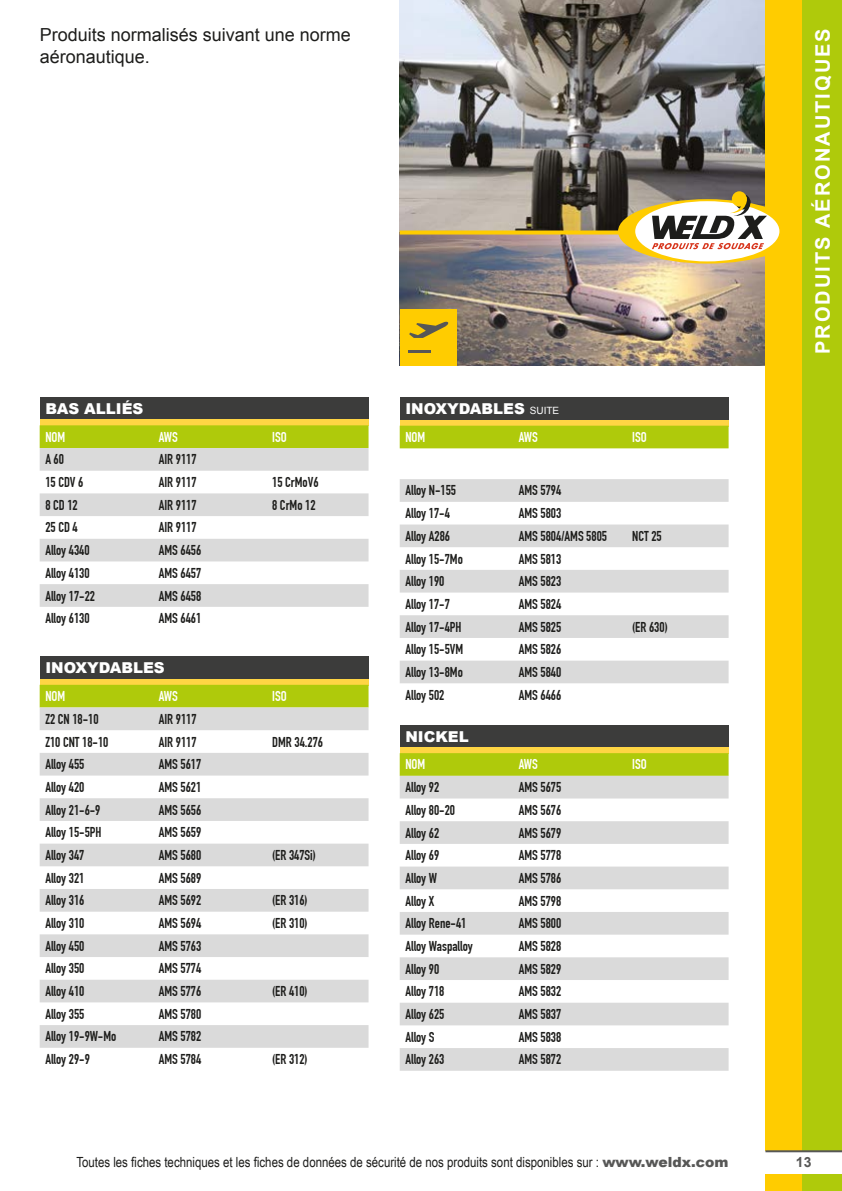
<style>
.page{position:relative;width:842px;height:1191px;background:#fff}
.page>*{position:absolute;margin:0;border:0;box-sizing:border-box;transform-origin:0 0}
.t1{font:700 20px "Arial";letter-spacing:.1em;color:#fff}
.t2{font:18px/21.6px "Arial";color:#1d1d1b}
.t3{font:900 15px "Arial";color:#fff}
.t4{font:700 14px "DIN Condensed";color:#1d1d1b}
.t5{font:14px "Arial Narrow";color:#1d1d1b}
.t6{font:700 14px "DIN Condensed";color:#fff}
.t7{font:700 14px "Arial";color:#575756}
.s1{font-weight:400;font-size:10px}
.s2{font-family:"Arial";font-weight:900;color:#575756}
</style>
<div class="page">
<img style="left:400px;top:0;width:365px;height:366px">
<div style="left:765px;top:0;width:37px;height:1191px;background:#fc0"></div>
<div style="left:802px;top:0;width:40px;height:1191px;background:#afca0b"></div>
<div style="left:765px;top:1151px;width:77px;height:23px;background:#fff"></div>
<hr style="left:765px;top:1150px;width:77px;height:2px;background:#575756">
<svg style="left:400px;top:230px;width:218px;height:4px"></svg>
<div style="left:618px;top:199px;width:179px;height:64px;background:#fc0;border-radius:50%"></div>
<div style="left:635px;top:201px;width:144px;height:60px;background:#fff;border-radius:50%"></div>
<div style="left:735px;top:194px;width:15px;height:15px;background:#282723;border-radius:50%"></div>
<div style="left:732px;top:191px;width:15px;height:16px;background:#fc0;border-radius:50%"></div>
<svg style="left:652px;top:197px;width:115px;height:53px"></svg>
<div style="left:400px;top:309px;width:56px;height:57px;background:#fc0"></div>
<svg style="left:409px;top:321px;width:40px;height:17px"></svg>
<hr style="left:408px;top:350px;width:22px;height:3px;background:#575756">
<div style="left:40px;top:397px;width:329px;height:23px;background:#3c3c3b"></div>
<div style="left:40px;top:420px;width:329px;height:6px;background:#ffd544"></div>
<div style="left:40px;top:425px;width:329px;height:23px;background:#afca0b"></div>
<svg style="left:40px;top:448px;width:329px;height:159px;fill:#dadada"></svg>
<div style="left:40px;top:656px;width:329px;height:23px;background:#3c3c3b"></div>
<div style="left:40px;top:679px;width:329px;height:6px;background:#ffd544"></div>
<div style="left:40px;top:685px;width:329px;height:22px;background:#afca0b"></div>
<svg style="left:40px;top:707px;width:329px;height:340px;fill:#dadada"></svg>
<div style="left:400px;top:725px;width:329px;height:22px;background:#3c3c3b"></div>
<div style="left:400px;top:747px;width:329px;height:6px;background:#ffd544"></div>
<svg style="left:400px;top:753px;width:329px;height:23px;background:#b0ca0e"></svg>
<svg style="left:400px;top:776px;width:329px;height:294px;fill:#dadada"></svg>
<svg style="left:400px;top:479px;width:329px;height:204px;fill:#dadada"></svg>
<div style="left:400px;top:397px;width:329px;height:23px;background:#3c3c3b"></div>
<div style="left:400px;top:420px;width:329px;height:6px;background:#ffd544"></div>
<div style="left:400px;top:426px;width:329px;height:22px;background:#afca0b"></div>
<p class="t2" style="left:40px;top:25px;width:313px">Produits normalisés suivant une norme aéronautique.</p>
<p class="t3" style="left:45px;top:397px;width:100px">BAS ALLIÉS</p>
<p class="t6" style="left:45px;top:428px;width:21px">NOM</p>
<p class="t6" style="left:159px;top:428px;width:21px">AWS</p>
<p class="t6" style="left:272px;top:428px;width:16px">ISO</p>
<p class="t4" style="left:45px;top:451px;width:20px">A 60</p>
<p class="t4" style="left:159px;top:451px;width:39px">AIR 9117</p>
<p class="t4" style="left:45px;top:474px;width:39px">15 CDV 6</p>
<p class="t4" style="left:159px;top:474px;width:39px">AIR 9117</p>
<p class="t4" style="left:272px;top:474px;width:48px">15 CrMoV6</p>
<p class="t4" style="left:45px;top:496px;width:34px">8 CD 12</p>
<p class="t4" style="left:159px;top:496px;width:39px">AIR 9117</p>
<p class="t4" style="left:272px;top:496px;width:45px">8 CrMo 12</p>
<p class="t4" style="left:45px;top:519px;width:34px">25 CD 4</p>
<p class="t4" style="left:159px;top:519px;width:39px">AIR 9117</p>
<p class="t4" style="left:45px;top:542px;width:46px">Alloy 4340</p>
<p class="t4" style="left:159px;top:542px;width:44px">AMS 6456</p>
<p class="t4" style="left:45px;top:564px;width:46px">Alloy 4130</p>
<p class="t4" style="left:159px;top:564px;width:44px">AMS 6457</p>
<p class="t4" style="left:45px;top:587px;width:51px">Alloy 17-22</p>
<p class="t4" style="left:159px;top:587px;width:44px">AMS 6458</p>
<p class="t4" style="left:45px;top:610px;width:46px">Alloy 6130</p>
<p class="t4" style="left:159px;top:610px;width:44px">AMS 6461</p>
<p class="t3" style="left:45px;top:657px;width:121px">INOXYDABLES</p>
<p class="t6" style="left:45px;top:688px;width:21px">NOM</p>
<p class="t6" style="left:159px;top:688px;width:21px">AWS</p>
<p class="t6" style="left:272px;top:688px;width:16px">ISO</p>
<p class="t4" style="left:45px;top:710px;width:55px">Z2 CN 18-10</p>
<p class="t4" style="left:159px;top:710px;width:39px">AIR 9117</p>
<p class="t4" style="left:45px;top:733px;width:65px">Z10 CNT 18-10</p>
<p class="t4" style="left:159px;top:733px;width:39px">AIR 9117</p>
<p class="t4" style="left:272px;top:733px;width:52px">DMR 34.276</p>
<p class="t4" style="left:45px;top:756px;width:41px">Alloy 455</p>
<p class="t4" style="left:159px;top:756px;width:44px">AMS 5617</p>
<p class="t4" style="left:45px;top:778px;width:41px">Alloy 420</p>
<p class="t4" style="left:159px;top:778px;width:44px">AMS 5621</p>
<p class="t4" style="left:45px;top:801px;width:57px">Alloy 21-6-9</p>
<p class="t4" style="left:159px;top:801px;width:44px">AMS 5656</p>
<p class="t4" style="left:45px;top:824px;width:58px">Alloy 15-5PH</p>
<p class="t4" style="left:159px;top:824px;width:44px">AMS 5659</p>
<p class="t4" style="left:45px;top:847px;width:41px">Alloy 347</p>
<p class="t4" style="left:159px;top:847px;width:44px">AMS 5680</p>
<p class="t4" style="left:272px;top:847px;width:45px">(ER 347Si)</p>
<p class="t4" style="left:45px;top:869px;width:41px">Alloy 321</p>
<p class="t4" style="left:159px;top:869px;width:44px">AMS 5689</p>
<p class="t4" style="left:45px;top:892px;width:41px">Alloy 316</p>
<p class="t4" style="left:159px;top:892px;width:44px">AMS 5692</p>
<p class="t4" style="left:272px;top:892px;width:37px">(ER 316)</p>
<p class="t4" style="left:45px;top:915px;width:41px">Alloy 310</p>
<p class="t4" style="left:159px;top:915px;width:44px">AMS 5694</p>
<p class="t4" style="left:272px;top:915px;width:37px">(ER 310)</p>
<p class="t4" style="left:45px;top:937px;width:41px">Alloy 450</p>
<p class="t4" style="left:159px;top:937px;width:44px">AMS 5763</p>
<p class="t4" style="left:45px;top:960px;width:41px">Alloy 350</p>
<p class="t4" style="left:159px;top:960px;width:44px">AMS 5774</p>
<p class="t4" style="left:45px;top:983px;width:41px">Alloy 410</p>
<p class="t4" style="left:159px;top:983px;width:44px">AMS 5776</p>
<p class="t4" style="left:272px;top:983px;width:37px">(ER 410)</p>
<p class="t4" style="left:45px;top:1005px;width:41px">Alloy 355</p>
<p class="t4" style="left:159px;top:1005px;width:44px">AMS 5780</p>
<p class="t4" style="left:45px;top:1028px;width:72px">Alloy 19-9W-Mo</p>
<p class="t4" style="left:159px;top:1028px;width:44px">AMS 5782</p>
<p class="t4" style="left:45px;top:1051px;width:46px">Alloy 29-9</p>
<p class="t4" style="left:159px;top:1051px;width:44px">AMS 5784</p>
<p class="t4" style="left:272px;top:1051px;width:37px">(ER 312)</p>
<p class="t3" style="left:405px;top:398px;width:155px">INOXYDABLES <span class="s1">SUITE</span></p>
<p class="t6" style="left:405px;top:429px;width:21px">NOM</p>
<p class="t6" style="left:519px;top:429px;width:21px">AWS</p>
<p class="t6" style="left:632px;top:429px;width:16px">ISO</p>
<p class="t4" style="left:405px;top:482px;width:52px">Alloy N-155</p>
<p class="t4" style="left:519px;top:482px;width:44px">AMS 5794</p>
<p class="t4" style="left:405px;top:505px;width:46px">Alloy 17-4</p>
<p class="t4" style="left:519px;top:505px;width:44px">AMS 5803</p>
<p class="t4" style="left:405px;top:528px;width:46px">Alloy A286</p>
<p class="t4" style="left:519px;top:528px;width:90px">AMS 5804/AMS 5805</p>
<p class="t4" style="left:632px;top:528px;width:31px">NCT 25</p>
<p class="t4" style="left:405px;top:550px;width:59px">Alloy 15-7Mo</p>
<p class="t4" style="left:519px;top:550px;width:44px">AMS 5813</p>
<p class="t4" style="left:405px;top:573px;width:41px">Alloy 190</p>
<p class="t4" style="left:519px;top:573px;width:44px">AMS 5823</p>
<p class="t4" style="left:405px;top:596px;width:46px">Alloy 17-7</p>
<p class="t4" style="left:519px;top:596px;width:44px">AMS 5824</p>
<p class="t4" style="left:405px;top:618px;width:58px">Alloy 17-4PH</p>
<p class="t4" style="left:519px;top:618px;width:44px">AMS 5825</p>
<p class="t4" style="left:632px;top:618px;width:37px">(ER 630)</p>
<p class="t4" style="left:405px;top:641px;width:60px">Alloy 15-5VM</p>
<p class="t4" style="left:519px;top:641px;width:44px">AMS 5826</p>
<p class="t4" style="left:405px;top:664px;width:59px">Alloy 13-8Mo</p>
<p class="t4" style="left:519px;top:664px;width:44px">AMS 5840</p>
<p class="t4" style="left:405px;top:686px;width:41px">Alloy 502</p>
<p class="t4" style="left:519px;top:686px;width:44px">AMS 6466</p>
<p class="t3" style="left:405px;top:725px;width:65px">NICKEL</p>
<p class="t6" style="left:405px;top:756px;width:21px">NOM</p>
<p class="t6" style="left:519px;top:756px;width:21px">AWS</p>
<p class="t6" style="left:632px;top:756px;width:16px">ISO</p>
<p class="t4" style="left:405px;top:779px;width:35px">Alloy 92</p>
<p class="t4" style="left:519px;top:779px;width:44px">AMS 5675</p>
<p class="t4" style="left:405px;top:801px;width:51px">Alloy 80-20</p>
<p class="t4" style="left:519px;top:801px;width:44px">AMS 5676</p>
<p class="t4" style="left:405px;top:824px;width:35px">Alloy 62</p>
<p class="t4" style="left:519px;top:824px;width:44px">AMS 5679</p>
<p class="t4" style="left:405px;top:847px;width:35px">Alloy 69</p>
<p class="t4" style="left:519px;top:847px;width:44px">AMS 5778</p>
<p class="t4" style="left:405px;top:869px;width:33px">Alloy W</p>
<p class="t4" style="left:519px;top:869px;width:44px">AMS 5786</p>
<p class="t4" style="left:405px;top:892px;width:30px">Alloy X</p>
<p class="t4" style="left:519px;top:892px;width:44px">AMS 5798</p>
<p class="t4" style="left:405px;top:915px;width:63px">Alloy Rene-41</p>
<p class="t4" style="left:519px;top:915px;width:44px">AMS 5800</p>
<p class="t4" style="left:405px;top:938px;width:69px">Alloy Waspalloy</p>
<p class="t4" style="left:519px;top:938px;width:44px">AMS 5828</p>
<p class="t4" style="left:405px;top:960px;width:35px">Alloy 90</p>
<p class="t4" style="left:519px;top:960px;width:44px">AMS 5829</p>
<p class="t4" style="left:405px;top:983px;width:41px">Alloy 718</p>
<p class="t4" style="left:519px;top:983px;width:44px">AMS 5832</p>
<p class="t4" style="left:405px;top:1006px;width:41px">Alloy 625</p>
<p class="t4" style="left:519px;top:1006px;width:44px">AMS 5837</p>
<p class="t4" style="left:405px;top:1028px;width:31px">Alloy S</p>
<p class="t4" style="left:519px;top:1028px;width:44px">AMS 5838</p>
<p class="t4" style="left:405px;top:1051px;width:41px">Alloy 263</p>
<p class="t4" style="left:519px;top:1051px;width:44px">AMS 5872</p>
<h1 class="t1" style="left:810px;top:354px;width:327px;rotate:-90deg">PRODUITS AÉRONAUTIQUES</h1>
<p class="t5" style="left:76px;top:1152px;width:654px">Toutes les fiches techniques et les fiches de données de sécurité de nos produits sont disponibles sur : <span class="s2">www.weldx.com</span></p>
<p class="t7" style="left:796px;top:1153px;width:17px">13</p>
</div>
